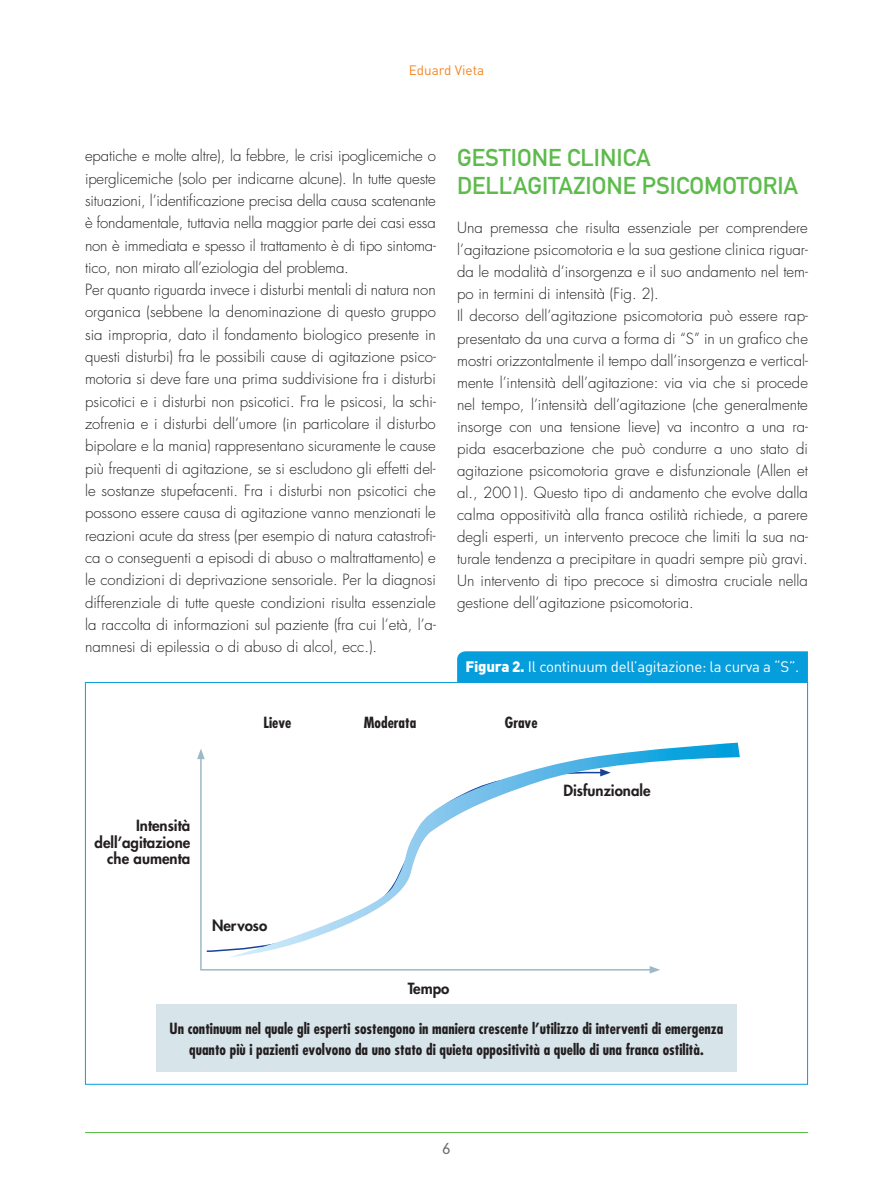
<style>
.page{position:relative;width:893px;height:1191px;background:#fff}
.page>*{position:absolute;margin:0;border:0;box-sizing:border-box;transform-origin:0 0}
.t1{font:24px/28px "DIN Mittelschrift Std";color:#5cbb4b}
.t2{font:300 15px/22.4px "Futura Std";color:#231f20}
.t3{font:700 condensed 15px/21px "Futura Std";color:#231f20;text-align:center}
.t4{font:800 15px/16.5px "Futura Std";color:#231f20;text-align:right}
.t5{font:15px "DIN";letter-spacing:-.02em;color:#fff}
.t6{font:300 15px "DIN Neuzeit Grotesk Std";color:#6c6d70}
.t7{font:13.5px "DIN";color:#f58520}
.s1{font-weight:900}
</style>
<div class="page">
<hr style="left:85px;top:1132px;width:723px;height:1px;background:#5cbb4b">
<div style="left:457px;top:651px;width:351px;height:31px;background:#069ddc"></div>
<svg style="left:608px;top:742px;width:132px;height:20px"></svg>
<svg style="left:199px;top:755px;width:454px;height:216px"></svg>
<svg style="left:197px;top:749px;width:8px;height:10px"></svg>
<svg style="left:650px;top:966px;width:10px;height:7px"></svg>
<div style="left:156px;top:1004px;width:580px;height:67px;background:#d7e4ea"></div>
<p class="t7" style="left:409px;top:61px;width:77px">Eduard Vieta</p>
<p class="t2" style="left:85px;top:145px;width:352px">epatiche e molte altre), la febbre, le crisi ipoglicemiche o iperglicemiche (solo per indicarne alcune). In tutte queste situazioni, l’identificazione precisa della causa scatenante è fondamentale, tuttavia nella maggior parte dei casi essa non è immediata e spesso il trattamento è di tipo sintoma&shy;tico, non mirato all’eziologia del problema.<br>Per quanto riguarda invece i disturbi mentali di natura non organica (sebbene la denominazione di questo gruppo sia impropria, dato il fondamento biologico presente in questi disturbi) fra le possibili cause di agitazione psico&shy;motoria si deve fare una prima suddivisione fra i disturbi psicotici e i disturbi non psicotici. Fra le psicosi, la schi&shy;zofrenia e i disturbi dell’umore (in particolare il disturbo bipolare e la mania) rappresentano sicuramente le cause più frequenti di agitazione, se si escludono gli effetti del&shy;le sostanze stupefacenti. Fra i disturbi non psicotici che possono essere causa di agitazione vanno menzionati le reazioni acute da stress (per esempio di natura catastrofi&shy;ca o conseguenti a episodi di abuso o maltrattamento) e le condizioni di deprivazione sensoriale. Per la diagnosi differenziale di tutte queste condizioni risulta essenziale la raccolta di informazioni sul paziente (fra cui l’età, l’a&shy;namnesi di epilessia o di abuso di alcol, ecc.).</p>
<h1 class="t1" style="left:457px;top:144px;width:343px">GESTIONE CLINICA<br>DELL’AGITAZIONE PSICOMOTORIA</h1>
<p class="t2" style="left:457px;top:217px;width:352px">Una premessa che risulta essenziale per comprendere l’agitazione psicomotoria e la sua gestione clinica riguar&shy;da le modalità d’insorgenza e il suo andamento nel tem&shy;po in termini di intensità (Fig. 2).<br>Il decorso dell’agitazione psicomotoria può essere rap&shy;presentato da una curva a forma di “S” in un grafico che mostri orizzontalmente il tempo dall’insorgenza e vertical&shy;mente l’intensità dell’agitazione: via via che si procede nel tempo, l’intensità dell’agitazione (che generalmente insorge con una tensione lieve) va incontro a una ra&shy;pida esacerbazione che può condurre a uno stato di agitazione psicomotoria grave e disfunzionale (Allen et al., 2001). Questo tipo di andamento che evolve dalla calma oppositività alla franca ostilità richiede, a parere degli esperti, un intervento precoce che limiti la sua na&shy;turale tendenza a precipitare in quadri sempre più gravi.<br>Un intervento di tipo precoce si dimostra cruciale nella gestione dell’agitazione psicomotoria.</p>
<p class="t5" style="left:466px;top:657px;width:335px"><span class="s1">Figura 2.</span> Il continuum dell’agitazione: la curva a “S”.</p>
<p class="t3" style="left:264px;top:712px;width:29px">Lieve</p>
<p class="t3" style="left:364px;top:712px;width:54px">Moderata</p>
<p class="t3" style="left:505px;top:712px;width:34px">Grave</p>
<p class="t4" style="left:95px;top:817px;width:97px">Intensità dell’agitazione che aumenta</p>
<p class="t4" style="left:212px;top:917px;width:57px">Nervoso</p>
<p class="t4" style="left:408px;top:980px;width:43px">Tempo</p>
<p class="t4" style="left:563px;top:782px;width:89px">Disfunzionale</p>
<p class="t3" style="left:170px;top:1017px;width:555px">Un continuum nel quale gli esperti sostengono in maniera crescente l’utilizzo di interventi di emergenza quanto più i pazienti evolvono da uno stato di quieta oppositività a quello di una franca ostilità.</p>
<p class="t6" style="left:443px;top:1139px;width:9px">6</p>
</div>
